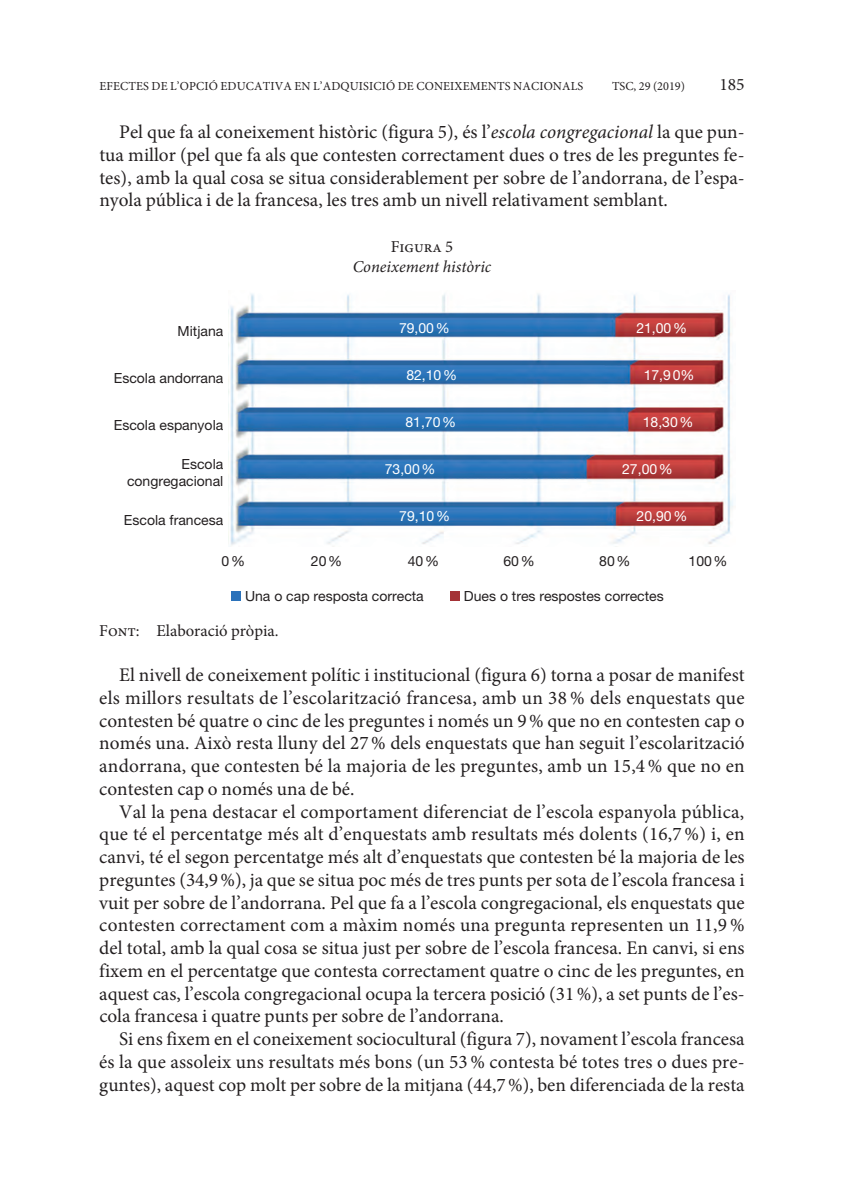
<style>
.page{position:relative;width:844px;height:1191px;background:#fff}
.page>*{position:absolute;margin:0;border:0;box-sizing:border-box;transform-origin:0 0}
.Z_CAT{font:19.25px/22.8px "Minion Pro";color:#231f20;text-align:justify}
.Z-1-0_CAT{font:19.25px/22.8px "Minion Pro";letter-spacing:.005em;color:#231f20;text-align:justify}
.t1{font:17.5px "Minion Pro";color:#231f20}
.Figura-font_nota_1{font:16.62px "Minion Pro";color:#231f20}
.Figura-Titol{font:italic 16.62px "Minion Pro";color:#231f20}
.Figura-Numero{font:16.62px "Minion Pro";color:#231f20}
.t2{font:14px/16.8px "Helvetica Neue LT Std";color:#231f20;text-align:right}
.t3{font:14px "Helvetica Neue LT Std";color:#fff}
.t4{font:12.25px "Minion Pro";color:#231f20}
.s1{font-style:italic}
</style>
<div class="page">
<img style="left:230px;top:293px;width:503px;height:252px">
<div style="left:231px;top:591px;width:10px;height:10px;background:#2b72ba"></div>
<div style="left:450px;top:591px;width:9px;height:10px;background:#a43236"></div>
<p class="t4" style="left:99px;top:78px;width:16px">Efectes</p>
<p class="t4" style="left:151px;top:78px;width:37px">de l’opció</p>
<p class="t4" style="left:220px;top:78px;width:9px">educativa</p>
<p class="t4" style="left:294px;top:78px;width:37px">en l’adquisició</p>
<p class="t4" style="left:397px;top:78px;width:28px">de coneixements</p>
<p class="t4" style="left:513px;top:78px;width:9px">nacionals</p>
<p class="t4" style="left:612px;top:78px;width:74px">TSC, 29 (2019)</p>
<p class="t1" style="left:719px;top:72px;width:27px">185</p>
<p class="Z-1-0_CAT" style="left:99px;top:121px;width:646px;text-indent:20px">Pel que fa al coneixement històric (figura 5), és l’<span class="s1">escola congregacional</span> la que pun&shy;tua millor (pel que fa als que contesten correctament dues o tres de les preguntes fe&shy;tes), amb la qual cosa se situa considerablement per sobre de l’andorrana, de l’espa&shy;nyola pública i de la francesa, les tres amb un nivell relativament semblant.</p>
<p class="Figura-Numero" style="left:390px;top:235px;width:64px">Figura 5</p>
<p class="Figura-Titol" style="left:352px;top:255px;width:140px">Coneixement històric</p>
<p class="t2" style="left:178px;top:323px;width:47px">Mitjana</p>
<p class="t2" style="left:114px;top:370px;width:111px">Escola andorrana</p>
<p class="t2" style="left:114px;top:417px;width:111px">Escola espanyola</p>
<p class="t2" style="left:127px;top:455px;width:98px">Escola congregacional</p>
<p class="t2" style="left:124px;top:511px;width:101px">Escola francesa</p>
<p class="t3" style="left:399px;top:319px;width:52px">79,00%</p>
<p class="t3" style="left:406px;top:366px;width:52px">82,10%</p>
<p class="t3" style="left:405px;top:413px;width:52px">81,70%</p>
<p class="t3" style="left:385px;top:460px;width:52px">73,00%</p>
<p class="t3" style="left:399px;top:507px;width:52px">79,10%</p>
<p class="t3" style="left:636px;top:319px;width:52px">21,00%</p>
<p class="t3" style="left:643px;top:366px;width:52px">17,90%</p>
<p class="t3" style="left:642px;top:413px;width:52px">18,30%</p>
<p class="t3" style="left:622px;top:460px;width:52px">27,00%</p>
<p class="t3" style="left:636px;top:507px;width:52px">20,90%</p>
<p class="t2" style="left:221px;top:552px;width:25px">0%</p>
<p class="t2" style="left:311px;top:552px;width:33px">20%</p>
<p class="t2" style="left:407px;top:552px;width:33px">40%</p>
<p class="t2" style="left:503px;top:552px;width:33px">60%</p>
<p class="t2" style="left:599px;top:552px;width:33px">80%</p>
<p class="t2" style="left:688px;top:552px;width:41px">100%</p>
<p class="t2" style="left:245px;top:587px;width:180px">Una o cap resposta correcta</p>
<p class="t2" style="left:464px;top:587px;width:201px">Dues o tres respostes correctes</p>
<p class="Figura-font_nota_1" style="left:99px;top:619px;width:181px">Font: Elaboració pròpia.</p>
<p class="Z-1-0_CAT" style="left:99px;top:664px;width:646px;text-indent:20px">El nivell de coneixement polític i institucional (figura 6) torna a posar de manifest els millors resultats de l’escolarització francesa, amb un 38 % dels enquestats que contesten bé quatre o cinc de les preguntes i només un 9% que no en contesten cap o només una. Això resta lluny del 27% dels enquestats que han seguit l’escolarització andorrana, que contesten bé la majoria de les preguntes, amb un 15,4% que no en contesten cap o només una de bé.</p>
<p class="Z_CAT" style="left:99px;top:800px;width:646px;text-indent:20px">Val la pena destacar el comportament diferenciat de l’escola espanyola pública, que té el percentatge més alt d’enquestats amb resultats més dolents (16,7%) i, en canvi, té el segon percentatge més alt d’enquestats que contesten bé la majoria de les preguntes (34,9%), ja que se situa poc més de tres punts per sota de l’escola francesa i vuit per sobre de l’andorrana. Pel que fa a l’escola congregacional, els enquestats que contesten correctament com a màxim només una pregunta representen un 11,9 % del total, amb la qual cosa se situa just per sobre de l’escola francesa. En canvi, si ens fixem en el percentatge que contesta correctament quatre o cinc de les preguntes, en aquest cas, l’escola congregacional ocupa la tercera posició (31%), a set punts de l’es&shy;cola francesa i quatre punts per sobre de l’andorrana.</p>
<p class="Z_CAT" style="left:99px;top:1028px;width:646px;text-indent:20px">Si ens fixem en el coneixement sociocultural (figura 7), novament l’escola francesa és la que assoleix uns resultats més bons (un 53% contesta bé totes tres o dues pre&shy;guntes), aquest cop molt per sobre de la mitjana (44,7%), ben diferenciada de la resta</p>
</div>
